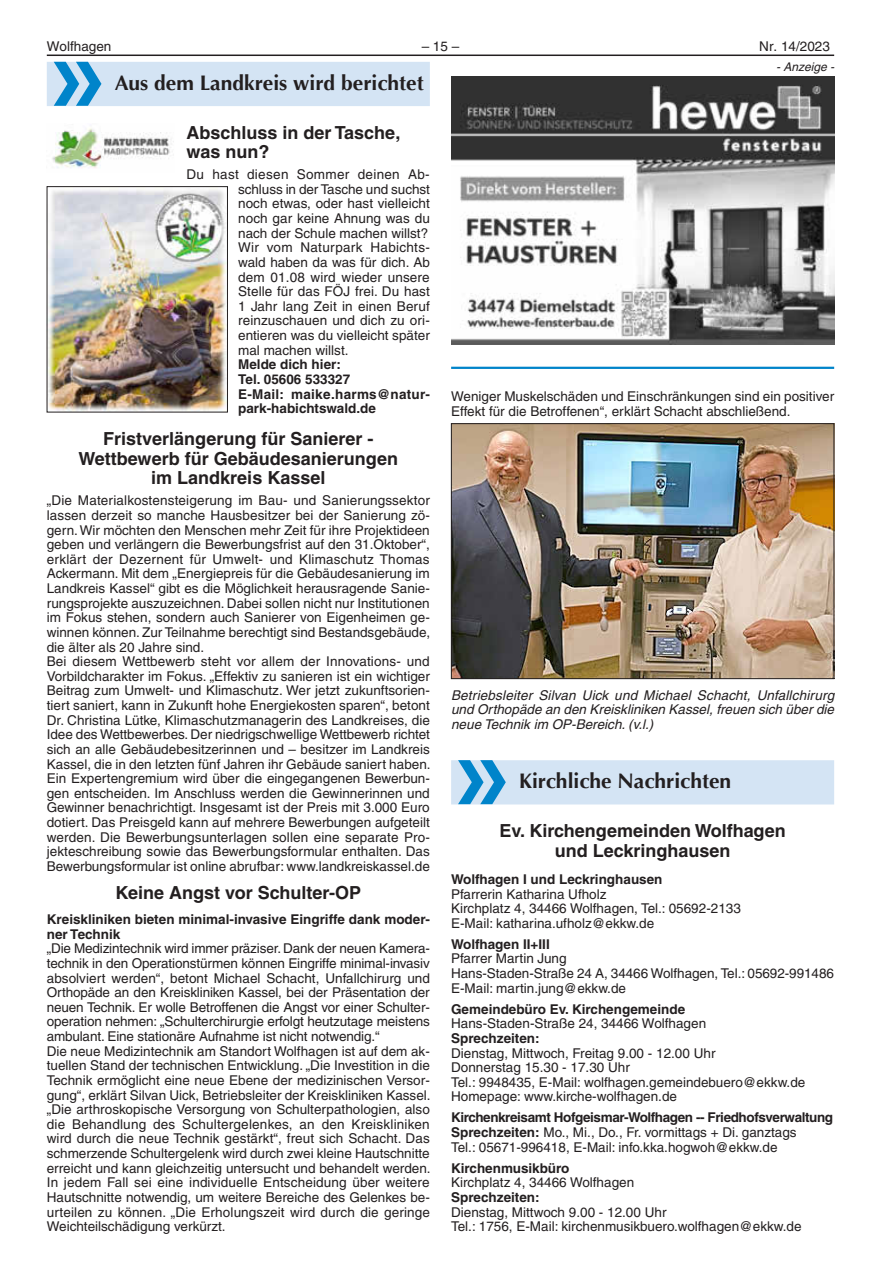
<style>
.page{position:relative;width:881px;height:1263px;background:#fff}
.page>*{position:absolute;margin:0;border:0;box-sizing:border-box;transform-origin:0 0}
.t1{font:700 115.5px "Myriad";color:#0084ca}
.t2{font:700 21px "Optima";color:#231f20}
.t3{font:700 18px/19.5px "Helvetica LT";color:#231f20;text-align:center}
.t4{font:13.5px/14.5px "Helvetica LT";color:#231f20}
.t5{font:700 13.5px/14.5px "Helvetica LT";color:#231f20}
.t6{font:italic 13.5px/14.5px "Helvetica LT";color:#231f20;text-align:justify}
.t7{font:italic 12px "Helvetica LT";color:#231f20}
.s1{font-weight:700}
</style>
<div class="page">
<hr style="left:47px;top:55px;width:786px;height:1px;background:#231f20">
<div style="left:47px;top:62px;width:382px;height:44px;background:#d4e4f4"></div>
<img style="left:52px;top:128px;width:122px;height:40px">
<img style="left:453px;top:425px;width:378px;height:252px">
<div style="left:451px;top:423px;width:382px;height:256px;border:1px solid #231f20"></div>
<div style="left:451px;top:760px;width:382px;height:44px;background:#d4e4f4"></div>
<img style="left:49px;top:189px;width:176px;height:221px">
<img style="left:451px;top:77px;width:382px;height:268px">
<hr style="left:451px;top:367px;width:382px;height:2px;background:#0084ca">
<p class="t4" style="left:47px;top:39px;width:66px">Wolfhagen</p>
<p class="t4" style="left:421px;top:39px;width:39px">– 15 –</p>
<p class="t4" style="left:759px;top:39px;width:72px">Nr. 14/2023</p>
<h1 class="t1" style="left:51px;top:15px;width:55px">»</h1>
<p class="t7" style="left:776px;top:60px;width:59px">- Anzeige -</p>
<h2 class="t2" style="left:115px;top:71px;width:310px">Aus dem Landkreis wird berichtet</h2>
<h3 class="t3" style="left:186px;top:122px;width:215px;text-align:left">Abschluss in der Tasche, was nun?</h3>
<p class="t4" style="left:238px;top:167px;width:193px;text-indent:-52px">Du hast diesen Sommer deinen Ab&shy;schluss in der Tasche und suchst noch etwas, oder hast vielleicht noch gar keine Ahnung was du nach der Schule machen willst?<br>Wir vom Naturpark Habichts&shy;wald haben da was für dich. Ab dem 01.08 wird wieder unsere<br>Stelle für das FÖJ frei. Du hast<br>1 Jahr lang Zeit in einen Beruf reinzuschauen und dich zu ori&shy;entieren was du vielleicht später mal machen willst.</p>
<p class="t5" style="left:238px;top:357px;width:193px">Melde dich hier:<br>Tel. 05606 533327<br>E-Mail: maike.harms@natur&shy;park-habichtswald.de</p>
<h3 class="t3" style="left:78px;top:429px;width:321px">Fristverlängerung für Sanierer -<br>Wettbewerb für Gebäudesanierungen im Landkreis Kassel</h3>
<p class="t4" style="left:47px;top:493px;width:385px">„Die Materialkostensteigerung im Bau- und Sanierungssektor lassen derzeit so manche Hausbesitzer bei der Sanierung zö&shy;gern. Wir möchten den Menschen mehr Zeit für ihre Projektideen geben und verlängern die Bewerbungsfrist auf den 31.Oktober“, erklärt der Dezernent für Umwelt- und Klimaschutz Thomas Ackermann. Mit dem „Energiepreis für die Gebäudesanierung im Landkreis Kassel“ gibt es die Möglichkeit herausragende Sanie&shy;rungsprojekte auszuzeichnen. Dabei sollen nicht nur Institutionen im Fokus stehen, sondern auch Sanierer von Eigenheimen ge&shy;winnen können. Zur Teilnahme berechtigt sind Bestandsgebäude, die älter als 20 Jahre sind.<br>Bei diesem Wettbewerb steht vor allem der Innovations- und Vorbildcharakter im Fokus. „Effektiv zu sanieren ist ein wichtiger Beitrag zum Umwelt- und Klimaschutz. Wer jetzt zukunftsorien&shy;tiert saniert, kann in Zukunft hohe Energiekosten sparen“, betont Dr. Christina Lütke, Klimaschutzmanagerin des Landkreises, die Idee des Wettbewerbes. Der niedrigschwellige Wettbewerb richtet sich an alle Gebäudebesitzerinnen und – besitzer im Landkreis Kassel, die in den letzten fünf Jahren ihr Gebäude saniert haben.<br>Ein Expertengremium wird über die eingegangenen Bewerbun&shy;gen entscheiden. Im Anschluss werden die Gewinnerinnen und Gewinner benachrichtigt. Insgesamt ist der Preis mit 3.000 Euro dotiert. Das Preisgeld kann auf mehrere Bewerbungen aufgeteilt werden. Die Bewerbungsunterlagen sollen eine separate Pro&shy;jekteschreibung sowie das Bewerbungsformular enthalten. Das Bewerbungsformular ist online abrufbar: www.landkreiskassel.de</p>
<h3 class="t3" style="left:115px;top:882px;width:247px">Keine Angst vor Schulter-OP</h3>
<p class="t5" style="left:47px;top:912px;width:384px">Kreiskliniken bieten minimal-invasive Eingriffe dank moder&shy;ner Technik</p>
<p class="t4" style="left:47px;top:941px;width:385px">„Die Medizintechnik wird immer präziser. Dank der neuen Kamera&shy;technik in den Operationstürmen können Eingriffe minimal-invasiv absolviert werden“, betont Michael Schacht, Unfallchirurg und Orthopäde an den Kreiskliniken Kassel, bei der Präsentation der neuen Technik. Er wolle Betroffenen die Angst vor einer Schulter&shy;operation nehmen: „Schulterchirurgie erfolgt heutzutage meistens ambulant. Eine stationäre Aufnahme ist nicht notwendig.“<br>Die neue Medizintechnik am Standort Wolfhagen ist auf dem ak&shy;tuellen Stand der technischen Entwicklung. „Die Investition in die Technik ermöglicht eine neue Ebene der medizinischen Versor&shy;gung“, erklärt Silvan Uick, Betriebsleiter der Kreiskliniken Kassel. „Die arthroskopische Versorgung von Schulterpathologien, also die Behandlung des Schultergelenkes, an den Kreiskliniken wird durch die neue Technik gestärkt“, freut sich Schacht. Das schmerzende Schultergelenk wird durch zwei kleine Hautschnitte erreicht und kann gleichzeitig untersucht und behandelt werden.<br>In jedem Fall sei eine individuelle Entscheidung über weitere Hautschnitte notwendig, um weitere Bereiche des Gelenkes be&shy;urteilen zu können. „Die Erholungszeit wird durch die geringe Weichteilschädigung verkürzt.</p>
<p class="t4" style="left:451px;top:389px;width:384px">Weniger Muskelschäden und Einschränkungen sind ein positiver<br>Effekt für die Betroffenen“, erklärt Schacht abschließend.</p>
<p class="t6" style="left:451px;top:688px;width:384px">Betriebsleiter Silvan Uick und Michael Schacht, Unfallchirurg und Orthopäde an den Kreiskliniken Kassel, freuen sich über die neue Technik im OP-Bereich. (v.l.)</p>
<h1 class="t1" style="left:455px;top:713px;width:55px">»</h1>
<h2 class="t2" style="left:519px;top:769px;width:213px">Kirchliche Nachrichten</h2>
<h3 class="t3" style="left:499px;top:821px;width:288px">Ev. Kirchengemeinden Wolfhagen und Leckringhausen</h3>
<p class="t5" style="left:451px;top:872px;width:213px">Wolfhagen I und Leckringhausen</p>
<p class="t4" style="left:451px;top:886px;width:291px">Pfarrerin Katharina Ufholz<br>Kirchplatz 4, 34466 Wolfhagen, Tel.: 05692-2133<br>E-Mail: katharina.ufholz@ekkw.de</p>
<p class="t5" style="left:451px;top:937px;width:100px">Wolfhagen II+III</p>
<p class="t4" style="left:451px;top:951px;width:384px">Pfarrer Martin Jung<br>Hans-Staden-Straße 24 A, 34466 Wolfhagen, Tel.: 05692-991486<br>E-Mail: martin.jung@ekkw.de</p>
<p class="t5" style="left:451px;top:1001px;width:235px">Gemeindebüro Ev. Kirchengemeinde</p>
<p class="t4" style="left:451px;top:1016px;width:256px">Hans-Staden-Straße 24, 34466 Wolfhagen</p>
<p class="t5" style="left:451px;top:1031px;width:90px">Sprechzeiten:</p>
<p class="t4" style="left:451px;top:1045px;width:355px">Dienstag, Mittwoch, Freitag 9.00 - 12.00 Uhr<br>Donnerstag 15.30 - 17.30 Uhr<br>Tel.: 9948435, E-Mail: wolfhagen.gemeindebuero@ekkw.de Homepage: www.kirche-wolfhagen.de</p>
<p class="t4" style="left:451px;top:1110px;width:383px"><span class="s1">Kirchenkreisamt Hofgeismar-Wolfhagen -- Friedhofsverwaltung<br>Sprechzeiten:</span> Mo., Mi., Do., Fr. vormittags + Di. ganztags<br>Tel.: 05671-996418, E-Mail: info.kka.hogwoh@ekkw.de</p>
<p class="t5" style="left:451px;top:1160px;width:120px">Kirchenmusikbüro</p>
<p class="t4" style="left:451px;top:1175px;width:184px">Kirchplatz 4, 34466 Wolfhagen</p>
<p class="t5" style="left:451px;top:1190px;width:90px">Sprechzeiten:</p>
<p class="t4" style="left:451px;top:1204px;width:352px">Dienstag, Mittwoch 9.00 - 12.00 Uhr<br>Tel.: 1756, E-Mail: kirchenmusikbuero.wolfhagen@ekkw.de</p>
</div>
